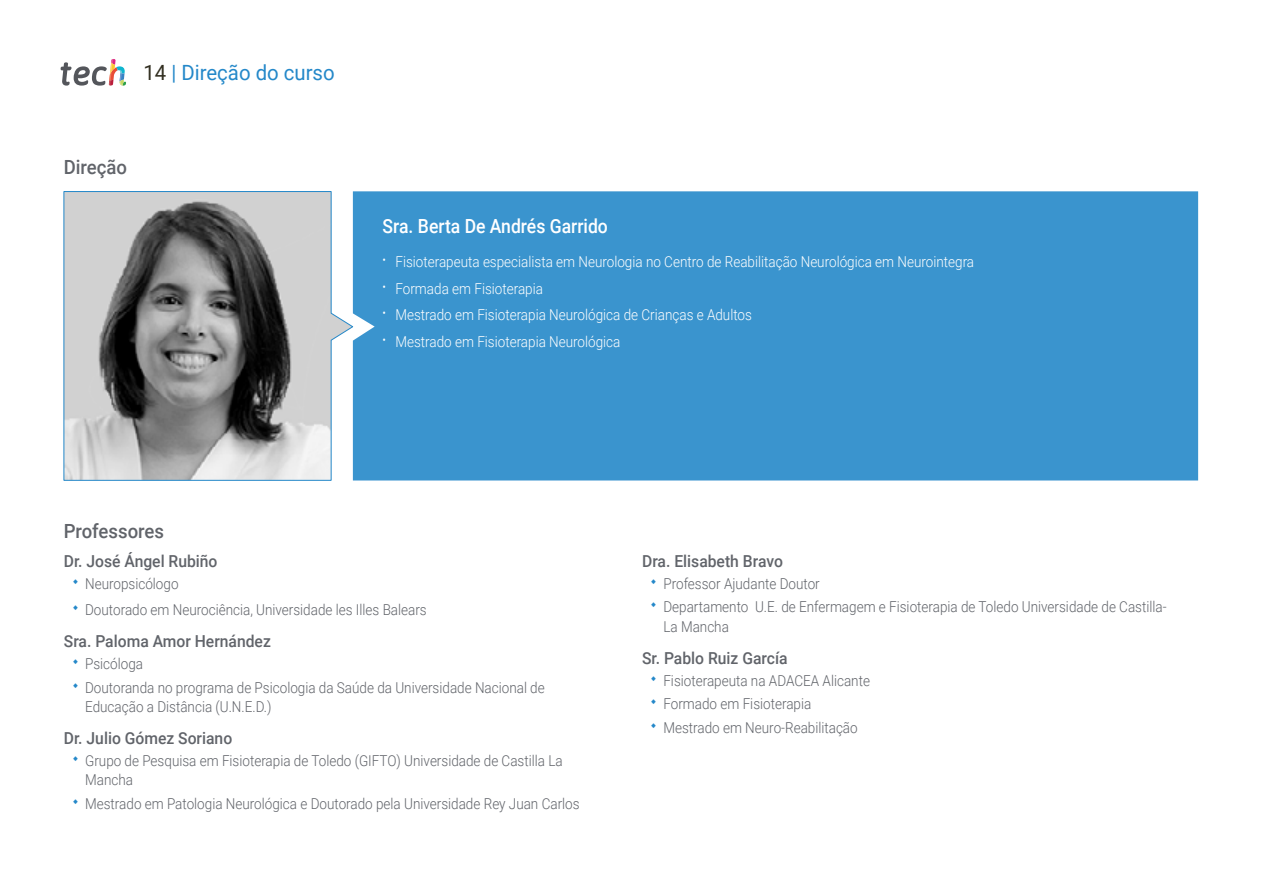
<style>
.page{position:relative;width:1263px;height:893px;background:#fff}
.page>*{position:absolute;margin:0;border:0;box-sizing:border-box;transform-origin:0 0}
.t1{font:21px "Roboto";color:#2488c9}
.t2{font:500 19.5px "Roboto";color:#fff;scale:.9 1}
.t3{font:500 19.5px "Roboto";color:#61646a;scale:.95 1}
.t4{font:500 16.5px "Roboto";color:#61646a;scale:.95 1}
.t5{font:300 15px/23.7px "Roboto";color:#61646a;scale:.9 1}
.t6{font:300 15px "Roboto";color:#fff;scale:.9 1}
.s1{color:#312e20}
</style>
<div class="page">
<svg style="left:61px;top:59px;width:65px;height:27px"></svg>
<div style="left:353px;top:191px;width:845px;height:289px;background:#3a94ce"></div>
<svg style="left:64px;top:191px;width:289px;height:290px;background:#9e9fa0"></svg>
<h1 class="t1" style="left:144px;top:57px;width:193px"><span class="s1">14</span> | Direção do curso</h1>
<h2 class="t3" style="left:64px;top:154px;width:68px">Direção</h2>
<h2 class="t2" style="left:383px;top:212px;width:252px">Sra. Berta De Andrés Garrido</h2>
<p class="t6" style="left:383px;top:251px;width:659px"><sup>•</sup> Fisioterapeuta especialista em Neurologia no Centro de Reabilitação Neurológica em Neurointegra</p>
<p class="t6" style="left:383px;top:278px;width:180px"><sup>•</sup> Formada em Fisioterapia</p>
<p class="t6" style="left:383px;top:304px;width:412px"><sup>•</sup> Mestrado em Fisioterapia Neurológica de Crianças e Adultos</p>
<p class="t6" style="left:383px;top:331px;width:266px"><sup>•</sup> Mestrado em Fisioterapia Neurológica</p>
<h2 class="t3" style="left:64px;top:517px;width:107px">Professores</h2>
<p class="t4" style="left:64px;top:550px;width:163px">Dr. José Ángel Rubiño</p>
<p class="t5" style="left:85px;top:569px;width:381px;line-height:26.7px">Neuropsicólogo<br>Doutorado em Neurociência, Universidade les Illes Balears</p>
<p class="t4" style="left:64px;top:630px;width:219px">Sra. Paloma Amor Hernández</p>
<p class="t5" style="left:85px;top:651px;width:512px">Psicóloga<br>Doutoranda no programa de Psicologia da Saúde da Universidade Nacional de</p>
<p class="t5" style="left:85px;top:695px;width:208px">Educação a Distância (U.N.E.D.)</p>
<p class="t4" style="left:64px;top:727px;width:179px">Dr. Julio Gómez Soriano</p>
<p class="t5" style="left:85px;top:750px;width:532px;line-height:19.5px">Grupo de Pesquisa em Fisioterapia de Toledo (GIFTO) Universidade de Castilla La<br>Mancha</p>
<p class="t5" style="left:85px;top:791px;width:551px">Mestrado em Patologia Neurológica e Doutorado pela Universidade Rey Juan Carlos</p>
<p class="t4" style="left:642px;top:550px;width:150px">Dra. Elisabeth Bravo</p>
<p class="t5" style="left:663px;top:571px;width:561px">Professor Ajudante Doutor<br>Departamento U.E. de Enfermagem e Fisioterapia de Toledo Universidade de Castilla-</p>
<p class="t5" style="left:663px;top:614px;width:74px">La Mancha</p>
<p class="t4" style="left:642px;top:646px;width:155px">Sr. Pablo Ruiz García</p>
<p class="t5" style="left:663px;top:668px;width:231px">Fisioterapeuta na ADACEA Alicante<br>Formado em Fisioterapia<br>Mestrado em Neuro-Reabilitação</p>
</div>
